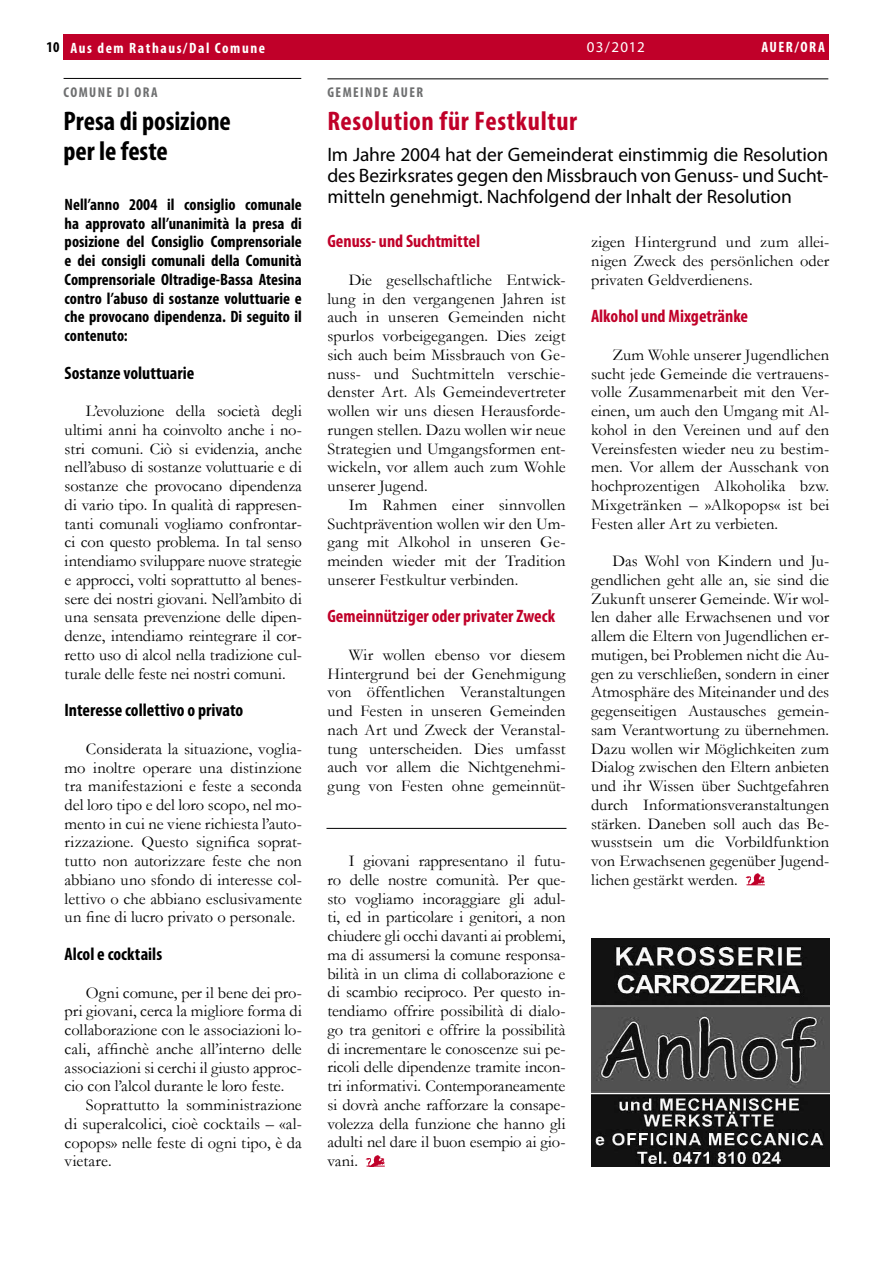
<style>
.page{position:relative;width:893px;height:1263px;background:#fff}
.page>*{position:absolute;margin:0;border:0;box-sizing:border-box;transform-origin:0 0}
.t1{font:700 condensed 27px/30px "Myriad Pro";color:#000}
.t2{font:700 condensed 27px "Myriad Pro";letter-spacing:.025em;color:#c00029}
.t3{font:19.5px/21px "Myriad Pro";letter-spacing:-.005em;color:#000;text-align:justify}
.t4{font:700 condensed 18px "Myriad Pro";color:#c00029}
.t5{font:700 condensed 18px "Myriad Pro";color:#000}
.t6{font:16.5px/18.8px "Garamond";color:#000;text-align:justify}
.t7{font:700 condensed 16.5px/18.8px "Myriad Pro";letter-spacing:.005em;color:#000;text-align:justify}
.t8{font:700 condensed 15px "Myriad Pro";letter-spacing:.105em;color:#fff}
.t9{font:15px "Myriad Pro";letter-spacing:.07em;color:#fff}
.t10{font:700 condensed 14.25px "Myriad Pro";color:#6e6f70}
.s1{color:#000}
</style>
<div class="page">
<div style="left:64px;top:34px;width:765px;height:26px;background:#c00029"></div>
<hr style="left:327px;top:79px;width:501px;height:1px;background:#000">
<img style="left:746px;top:873px;width:19px;height:11px">
<svg style="left:746px;top:884px;width:19px;height:1px"></svg>
<hr style="left:64px;top:78px;width:237px;height:1px;background:#000">
<img style="left:366px;top:1155px;width:19px;height:11px">
<svg style="left:367px;top:1166px;width:18px;height:1px"></svg>
<img style="left:591px;top:938px;width:238px;height:228px">
<hr style="left:326px;top:828px;width:240px;height:1px;background:#000">
<p class="t8" style="left:47px;top:38px;width:220px"><span class="s1">10</span> Aus dem Rathaus/Dal Comune</p>
<p class="t9" style="left:587px;top:37px;width:59px">03/2012</p>
<p class="t8" style="left:761px;top:37px;width:65px">AUER/ORA</p>
<p class="t10" style="left:64px;top:83px;width:9px">comu</p>
<p class="t10" style="left:98px;top:83px;width:46px">nedi ora</p>
<h1 class="t1" style="left:64px;top:105px;width:169px">Presa di posizione per le feste</h1>
<p class="t7" style="left:65px;top:195px;width:239px">Nell’anno 2004 il consiglio comunale ha approvato all’unanimità la presa di posizione del Consiglio Comprensoriale e dei consigli comunali della Comunità Comprensoriale Oltradige-Bassa Atesina contro l’abuso di sostanze voluttuarie e che provocano dipendenza. Di seguito il contenuto:</p>
<p class="t5" style="left:65px;top:361px;width:131px">Sostanze voluttuarie</p>
<p class="t6" style="left:65px;top:401px;width:239px;text-indent:21px">L’evoluzione della società degli ultimi anni ha coinvolto anche i no&shy;stri comuni. Ciò si evidenzia, anche nell’abuso di sostanze voluttuarie e di sostanze che provocano dipendenza di vario tipo. In qualità di rappresen&shy;tanti comunali vogliamo confrontar&shy;ci con questo problema. In tal senso intendiamo sviluppare nuove strategie e approcci, volti soprattutto al benes&shy;sere dei nostri giovani. Nell’ambito di una sensata prevenzione delle dipen&shy;denze, intendiamo reintegrare il cor&shy;retto uso di alcol nella tradizione cul&shy;turale delle feste nei nostri comuni.</p>
<p class="t5" style="left:65px;top:699px;width:180px">Interesse collettivo o privato</p>
<p class="t6" style="left:65px;top:739px;width:239px;text-indent:21px">Considerata la situazione, voglia&shy;mo inoltre operare una distinzione tra manifestazioni e feste a seconda del loro tipo e del loro scopo, nel mo&shy;mento in cui ne viene richiesta l’auto&shy;rizzazione. Questo significa soprat&shy;tutto non autorizzare feste che non abbiano uno sfondo di interesse col&shy;lettivo o che abbiano esclusivamente un fine di lucro privato o personale.</p>
<p class="t5" style="left:65px;top:943px;width:99px">Alcol e cocktails</p>
<p class="t6" style="left:65px;top:982px;width:239px;text-indent:21px">Ogni comune, per il bene dei pro&shy;pri giovani, cerca la migliore forma di collaborazione con le associazioni lo&shy;cali, affinchè anche all’interno delle associazioni si cerchi il giusto approc&shy;cio con l’alcol durante le loro feste.</p>
<p class="t6" style="left:65px;top:1095px;width:239px;text-indent:21px">Soprattutto la somministrazione di superalcolici, cioè cocktails – «al&shy;copops» nelle feste di ogni tipo, è da vietare.</p>
<p class="t10" style="left:327px;top:83px;width:16px">Gemei</p>
<p class="t10" style="left:365px;top:83px;width:44px">nde Auer</p>
<h1 class="t2" style="left:327px;top:104px;width:251px">Resolution für Festkultur</h1>
<p class="t3" style="left:327px;top:144px;width:502px">Im Jahre 2004 hat der Gemeinderat einstimmig die Resolution des Bezirksrates gegen den Missbrauch von Genuss- und Sucht&shy;mitteln genehmigt. Nachfolgend der Inhalt der Resolution</p>
<p class="t6" style="left:591px;top:232px;width:240px">zigen Hintergrund und zum allei&shy;nigen Zweck des persönlichen oder privaten Geldverdienens.</p>
<p class="t4" style="left:591px;top:305px;width:158px">Alkohol und Mixgetränke</p>
<p class="t6" style="left:591px;top:345px;width:240px;text-indent:21px">Zum Wohle unserer Jugendlichen sucht jede Gemeinde die vertrauens&shy;volle Zusammenarbeit mit den Ver&shy;einen, um auch den Umgang mit Al&shy;kohol in den Vereinen und auf den Vereinsfesten wieder neu zu bestim&shy;men. Vor allem der Ausschank von hochprozentigen Alkoholika bzw.<br>Mixgetränken – »Alkopops« ist bei Festen aller Art zu verbieten.</p>
<p class="t6" style="left:591px;top:551px;width:240px;text-indent:21px">Das Wohl von Kindern und Ju&shy;gendlichen geht alle an, sie sind die Zukunft unserer Gemeinde. Wir wol&shy;len daher alle Erwachsenen und vor allem die Eltern von Jugendlichen er&shy;mutigen, bei Problemen nicht die Au&shy;gen zu verschließen, sondern in einer Atmosphäre des Miteinander und des gegenseitigen Austausches gemein&shy;sam Verantwortung zu übernehmen.<br>Dazu wollen wir Möglichkeiten zum Dialog zwischen den Eltern anbieten und ihr Wissen über Suchtgefahren durch Informationsveranstaltungen stärken. Daneben soll auch das Be&shy;wusstsein um die Vorbildfunktion von Erwachsenen gegenüber Jugend&shy;lichen gestärkt werden.</p>
<p class="t4" style="left:327px;top:230px;width:154px">Genuss- und Suchtmittel</p>
<p class="t6" style="left:327px;top:270px;width:240px;text-indent:21px">Die gesellschaftliche Entwick&shy;lung in den vergangenen Jahren ist auch in unseren Gemeinden nicht spurlos vorbeigegangen. Dies zeigt sich auch beim Missbrauch von Ge&shy;nuss- und Suchtmitteln verschie&shy;denster Art. Als Gemeindevertreter wollen wir uns diesen Herausforde&shy;rungen stellen. Dazu wollen wir neue Strategien und Umgangsformen ent&shy;wickeln, vor allem auch zum Wohle unserer Jugend.</p>
<p class="t6" style="left:327px;top:495px;width:240px;text-indent:21px">Im Rahmen einer sinnvollen Suchtprävention wollen wir den Um&shy;gang mit Alkohol in unseren Ge&shy;meinden wieder mit der Tradition unserer Festkultur verbinden.</p>
<p class="t4" style="left:327px;top:605px;width:229px">Gemeinnütziger oder privater Zweck</p>
<p class="t6" style="left:327px;top:645px;width:240px;text-indent:21px">Wir wollen ebenso vor diesem Hintergrund bei der Genehmigung von öffentlichen Veranstaltungen und Festen in unseren Gemeinden nach Art und Zweck der Veranstal&shy;tung unterscheiden. Dies umfasst auch vor allem die Nichtgenehmi&shy;gung von Festen ohne gemeinnüt-</p>
<p class="t6" style="left:327px;top:851px;width:240px;text-indent:21px">I giovani rappresentano il futu&shy;ro delle nostre comunità. Per que&shy;sto vogliamo incoraggiare gli adul&shy;ti, ed in particolare i genitori, a non chiudere gli occhi davanti ai problemi, ma di assumersi la comune responsa&shy;bilità in un clima di collaborazione e di scambio reciproco. Per questo in&shy;tendiamo offrire possibilità di dialo&shy;go tra genitori e offrire la possibilità di incrementare le conoscenze sui pe&shy;ricoli delle dipendenze tramite incon&shy;tri informativi. Contemporaneamente si dovrà anche rafforzare la consape&shy;volezza della funzione che hanno gli adulti nel dare il buon esempio ai gio&shy;vani.</p>
</div>
